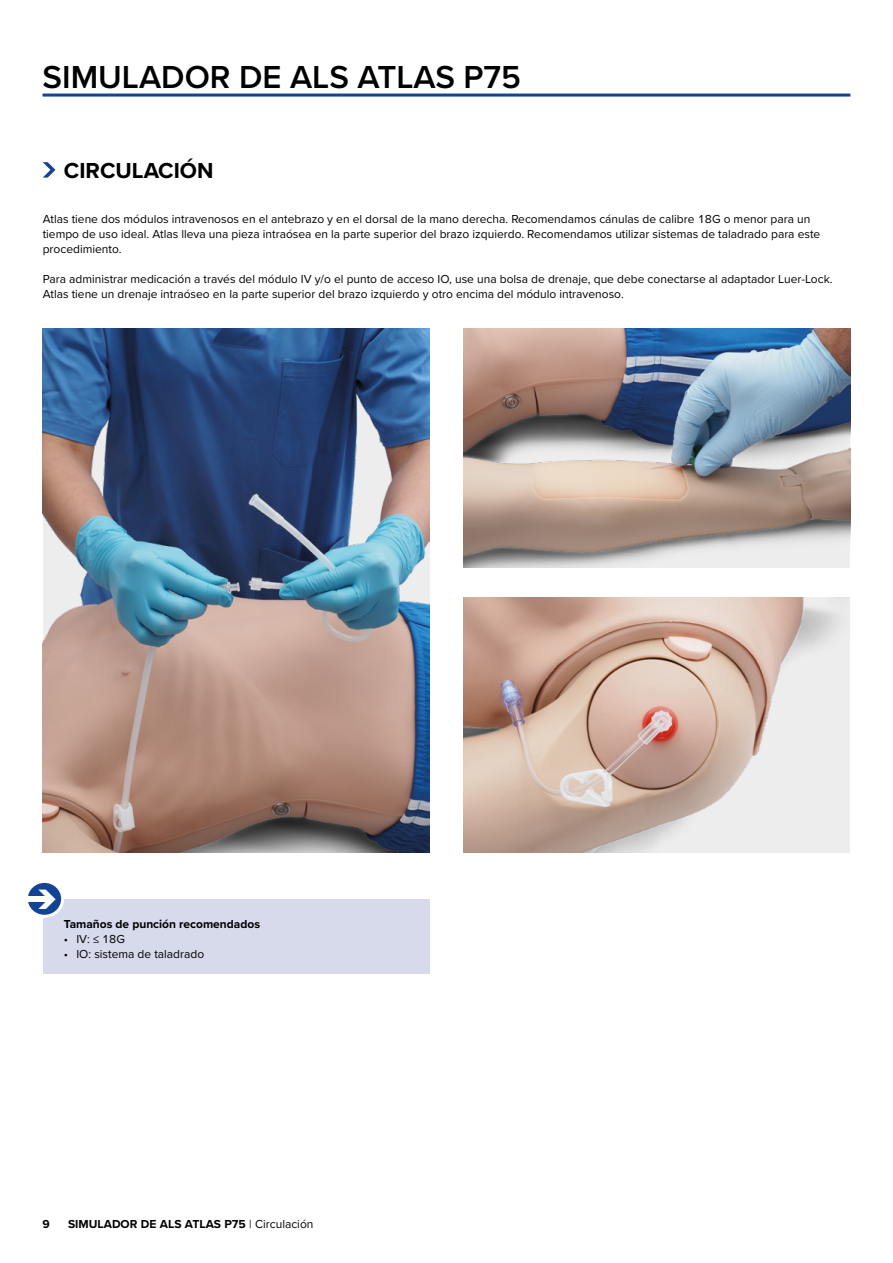
<style>
.page{position:relative;width:893px;height:1263px;background:#fff}
.page>*{position:absolute;margin:0;border:0;box-sizing:border-box;transform-origin:0 0}
.t1{font:600 33px "Proxima Nova";color:#000}
.t2{font:700 22.5px "Proxima Nova";color:#000}
.t3{font:12px/15px "Proxima Nova";color:#000}
.t4{font:700 12px "Proxima Nova";color:#000}
.s1{font-weight:400}
</style>
<div class="page">
<hr style="left:43px;top:94px;width:807px;height:3px;background:#134395">
<img style="left:463px;top:598px;width:387px;height:255px">
<img style="left:43px;top:329px;width:386px;height:524px">
<img style="left:463px;top:329px;width:387px;height:238px">
<div style="left:43px;top:899px;width:386px;height:75px;background:#d6daeb"></div>
<svg style="left:26px;top:881px;width:37px;height:35px"></svg>
<div style="left:25px;top:880px;width:39px;height:38px;border:3px solid #fff;border-radius:50%"></div>
<div style="left:21px;top:896px;width:28px;height:6px;background:#fff"></div>
<svg style="left:43px;top:162px;width:12px;height:16px"></svg>
<svg style="left:31px;top:889px;width:25px;height:20px"></svg>
<h1 class="t1" style="left:43px;top:52px;width:480px">SIMULADOR DE ALS ATLAS P75</h1>
<h2 class="t2" style="left:64px;top:153px;width:151px">CIRCULACIÓN</h2>
<p class="t3" style="left:43px;top:210px;width:779px">Atlas tiene dos módulos intravenosos en el antebrazo y en el dorsal de la mano derecha. Recomendamos cánulas de calibre 18G o menor para un tiempo de uso ideal. Atlas lleva una pieza intraósea en la parte superior del brazo izquierdo. Recomendamos utilizar sistemas de taladrado para este procedimiento.</p>
<p class="t3" style="left:43px;top:270px;width:791px">Para administrar medicación a través del módulo IV y/o el punto de acceso IO, use una bolsa de drenaje, que debe conectarse al adaptador Luer-Lock.<br>Atlas tiene un drenaje intraóseo en la parte superior del brazo izquierdo y otro encima del módulo intravenoso.</p>
<p class="t4" style="left:64px;top:915px;width:198px">Tamaños de punción recomendados</p>
<p class="t3" style="left:64px;top:930px;width:63px">• IV: ≤ 18G</p>
<p class="t3" style="left:64px;top:945px;width:142px">• IO: sistema de taladrado</p>
<p class="t4" style="left:43px;top:1215px;width:9px">9</p>
<p class="t4" style="left:68px;top:1215px;width:247px">SIMULADOR DE ALS ATLAS P75 <span class="s1">| Circulación</span></p>
</div>
